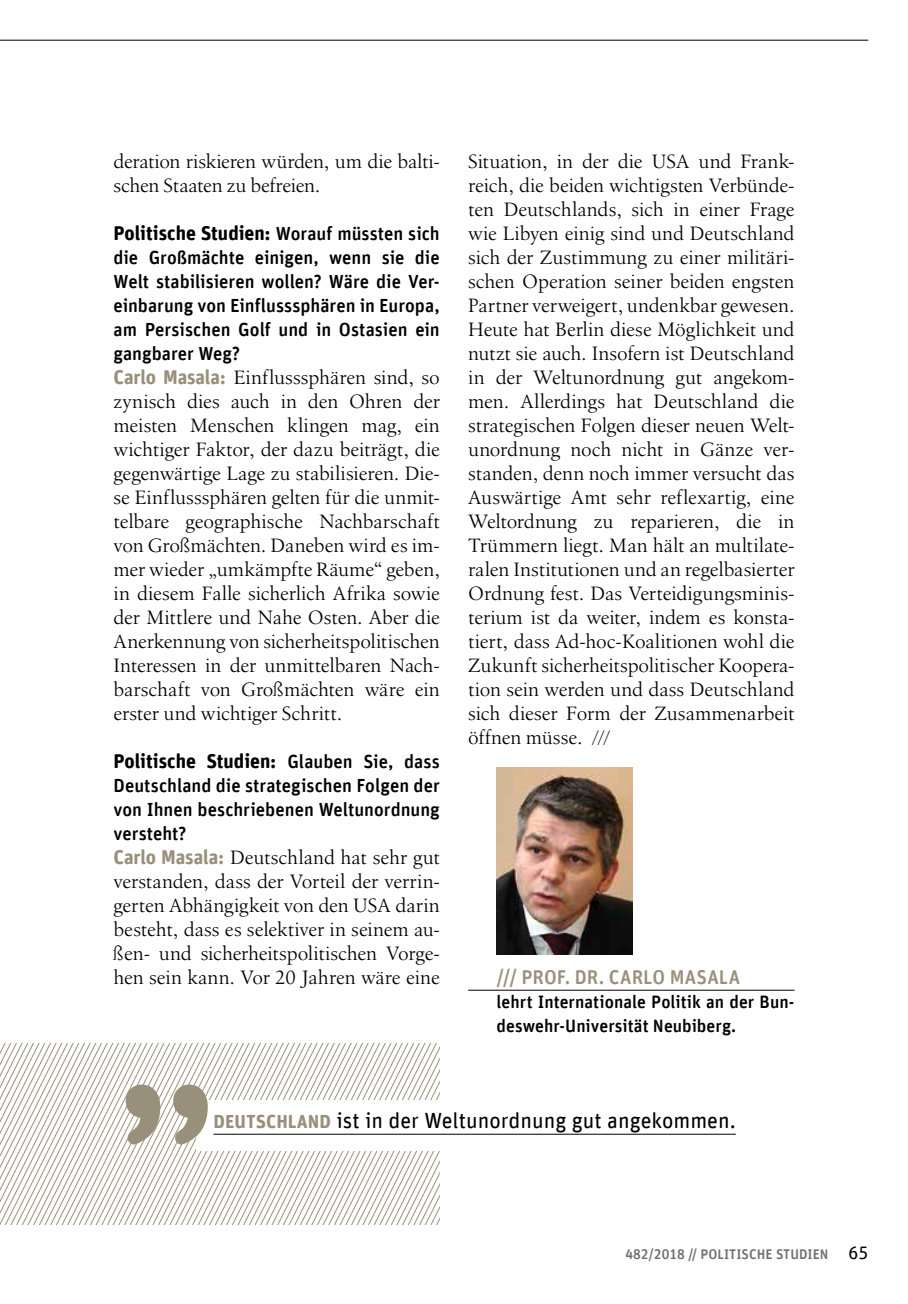
<style>
.page{position:relative;width:908px;height:1304px;background:#fff}
.page>*{position:absolute;margin:0;border:0;box-sizing:border-box;transform-origin:0 0}
.t1{font:500 222.6px "Unit Rounded Offc";color:#99907b}
.t2{font:22px "Unit Rounded Offc";color:#000}
.t3{font:20px/24px "Birka LT Pro";letter-spacing:-.005em;color:#000;text-align:justify}
.t4{font:700 20px "Unit Rounded Offc";color:#000}
.t5{font:500 20px "Unit Rounded Offc";letter-spacing:.005em;color:#99907b}
.t6{font:500 19px/24px "Unit Rounded Offc";color:#000;text-align:justify}
.t7{font:500 18px/24px "Unit Rounded Offc";color:#000}
.t8{font:500 14px "Unit Rounded Offc";color:#6f6f6e}
.s1{font-weight:500;font-size:19px}
.s2{font-family:"Unit Rounded Offc";font-weight:700;color:#99907b}
.s3{font-weight:700;font-size:19px;color:#99907b}
.s4{font-weight:400;font-size:18px;color:#000}
</style>
<div class="page">
<hr style="left:0;top:40px;width:867px;height:1px;background:#000">
<hr style="left:468px;top:990px;width:326px;height:1px;background:#000">
<img style="left:496px;top:767px;width:136px;height:187px">
<svg style="left:0;top:1043px;width:439px;height:181px"></svg>
<div style="left:196px;top:1100px;width:559px;height:51px;background:#fff"></div>
<hr style="left:213px;top:1134px;width:522px;height:1px;background:#000">
<p class="t3" style="left:113px;top:149px;width:327px">deration riskieren würden, um die balti&shy;schen Staaten zu befreien.</p>
<p class="t4" style="left:113px;top:221px;width:328px">Politische Studien: <span class="s1">Worauf müssten sich</span></p>
<p class="t6" style="left:113px;top:246px;width:328px">die Großmächte einigen, wenn sie die Welt stabilisieren wollen? Wäre die Ver&shy;einbarung von Einflusssphären in Europa, am Persischen Golf und in Ostasien ein gangbarer Weg?</p>
<p class="t3" style="left:113px;top:365px;width:328px"><span class="s2">Carlo Masala:</span> Einflusssphären sind, so zynisch dies auch in den Ohren der meisten Menschen klingen mag, ein wichtiger Faktor, der dazu beiträgt, die gegenwärtige Lage zu stabilisieren. Die&shy;se Einflusssphären gelten für die unmit&shy;telbare geographische Nachbarschaft von Großmächten. Daneben wird es im&shy;mer wieder „umkämpfte Räume“ geben, in diesem Falle sicherlich Afrika sowie der Mittlere und Nahe Osten. Aber die Anerkennung von sicherheitspolitischen Interessen in der unmittelbaren Nach&shy;barschaft von Großmächten wäre ein erster und wichtiger Schritt.</p>
<p class="t4" style="left:113px;top:749px;width:328px">Politische Studien: <span class="s1">Glauben Sie, dass</span></p>
<p class="t6" style="left:113px;top:774px;width:327px">Deutschland die strategischen Folgen der von Ihnen beschriebenen Weltunordnung versteht?</p>
<p class="t3" style="left:113px;top:845px;width:327px"><span class="s2">Carlo Masala:</span> Deutschland hat sehr gut verstanden, dass der Vorteil der verrin&shy;gerten Abhängigkeit von den USA darin besteht, dass es selektiver in seinem au&shy;ßen- und sicherheitspolitischen Vorge&shy;hen sein kann. Vor 20 Jahren wäre eine</p>
<p class="t3" style="left:468px;top:149px;width:328px">Situation, in der die USA und Frank&shy;reich, die beiden wichtigsten Verbünde&shy;ten Deutschlands, sich in einer Frage wie Libyen einig sind und Deutschland sich der Zustimmung zu einer militäri&shy;schen Operation seiner beiden engsten Partner verweigert, undenkbar gewesen.<br>Heute hat Berlin diese Möglichkeit und nutzt sie auch. Insofern ist Deutschland in der Weltunordnung gut angekom&shy;men. Allerdings hat Deutschland die strategischen Folgen dieser neuen Welt&shy;unordnung noch nicht in Gänze ver&shy;standen, denn noch immer versucht das Auswärtige Amt sehr reflexartig, eine Weltordnung zu reparieren, die in Trümmern liegt. Man hält an multilate&shy;ralen Institutionen und an regelbasierter Ordnung fest. Das Verteidigungsminis&shy;terium ist da weiter, indem es konsta&shy;tiert, dass Ad-hoc-Koalitionen wohl die Zukunft sicherheitspolitischer Koopera&shy;tion sein werden und dass Deutschland sich dieser Form der Zusammenarbeit öffnen müsse. ///</p>
<p class="t5" style="left:496px;top:965px;width:245px">/// PROF. DR. CARLO MASALA</p>
<p class="t7" style="left:496px;top:990px;width:299px">lehrt Internationale Politik an der Bun&shy;deswehr-Universität Neubiberg.</p>
<h1 class="t1" style="left:113px;top:906px;width:108px">„</h1>
<p class="t2" style="left:213px;top:1107px;width:523px"><span class="s3">DEUTSCHLAND</span> ist in der Weltunordnung gut angekommen.</p>
<p class="t8" style="left:625px;top:1246px;width:244px">482/2018 // POLITISCHE STUDIEN <span class="s4">65</span></p>
</div>
